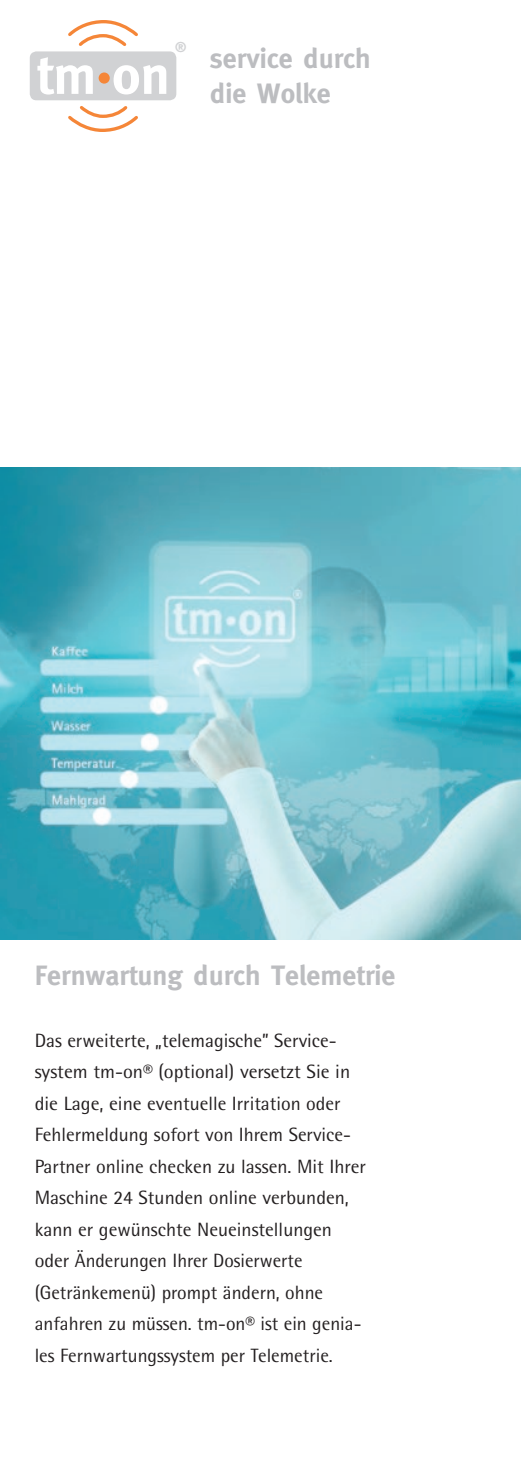
<style>
.page{position:relative;width:521px;height:1474px;background:#fff}
.page>*{position:absolute;margin:0;border:0;box-sizing:border-box;transform-origin:0 0}
.t1{font:700 28px/35px "Meta";color:#bcbdc0}
.t2{font:19.25px/31.5px "Rotis Semi Sans";color:#231f20}
.t3{font:700 14.17px "Meta";color:#d1d2d4}
</style>
<div class="page">
<img style="left:0;top:468px;width:521px;height:471px">
<div style="left:30px;top:51px;width:146px;height:49px;background:#d1d2d4;border-radius:7px"></div>
<svg style="left:37px;top:20px;width:129px;height:112px"></svg>
<p class="t3" style="left:175px;top:38px;width:13px">®</p>
<h1 class="t1" style="left:210px;top:41px;width:162px">service durch die Wolke</h1>
<h1 class="t1" style="left:35px;top:957px;width:362px">Fernwartung durch Telemetrie</h1>
<p class="t2" style="left:35px;top:1024px;width:333px">Das erweiterte, „telemagische” Service&shy;system tm-on® (optional) versetzt Sie in die Lage, eine eventuelle Irritation oder Fehlermeldung sofort von Ihrem Service-Partner online checken zu lassen. Mit Ihrer Maschine 24 Stunden online verbunden, kann er gewünschte Neueinstellungen oder Änderungen Ihrer Dosierwerte (Getränkemenü) prompt ändern, ohne anfahren zu müssen. tm-on® ist ein genia&shy;les Fernwartungssystem per Telemetrie.</p>
</div>
